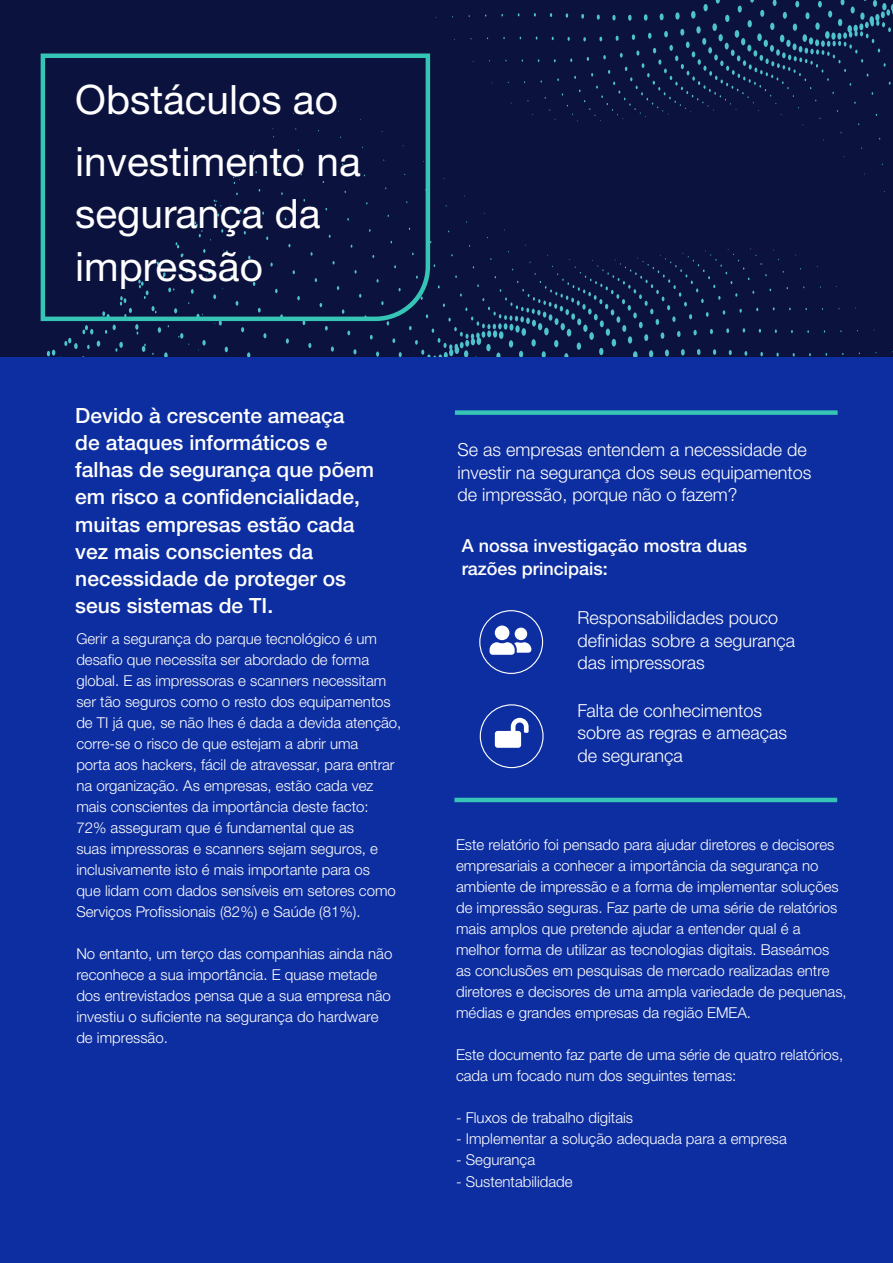
<style>
.page{position:relative;width:893px;height:1263px;background:#fff}
.page>*{position:absolute;margin:0;border:0;box-sizing:border-box;transform-origin:0 0}
.t1{font:40.5px/61.3px "Helvetica Neue LTW1 G";color:#fff}
.t2{font:500 21px/27px "Helvetica Neue LTW1 G";color:#fff}
.t3{font:300 18px/22.5px "Helvetica Neue LTW1 G";color:#fff}
.t4{font:500 18px/22.5px "Helvetica Neue LTW1 G";color:#fff}
.t5{font:300 15px/21px "Helvetica Neue LTW1 G";color:#fff}
</style>
<div class="page">
<div style="left:0;top:0;width:892px;height:499px;background:#0c123e"></div>
<svg style="left:68px;top:328px;width:760px;height:28px"></svg>
<svg style="left:48px;top:339px;width:777px;height:17px"></svg>
<svg style="left:46px;top:351px;width:770px;height:6px"></svg>
<svg style="left:491px;top:83px;width:400px;height:19px"></svg>
<svg style="left:435px;top:0;width:457px;height:83px"></svg>
<svg style="left:40px;top:53px;width:392px;height:270px"></svg>
<div style="left:0;top:357px;width:892px;height:906px;background:#0d2ea0"></div>
<svg style="left:489px;top:626px;width:42px;height:29px"></svg>
<div style="left:479px;top:610px;width:64px;height:64px;border:1px solid #fff;border-radius:50%"></div>
<div style="left:479px;top:704px;width:64px;height:64px;border:1px solid #fff;border-radius:50%"></div>
<svg style="left:495px;top:718px;width:33px;height:30px"></svg>
<hr style="left:454px;top:798px;width:383px;height:4px;background:#35c4b5">
<div style="left:455px;top:410px;width:382px;height:5px;background:#35c4b5"></div>
<h1 class="t1" style="left:75px;top:69px;width:287px">Obstáculos ao investimento na</h1>
<h1 class="t1" style="left:75px;top:187px;width:247px;line-height:52.5px">segurança da impressão</h1>
<h2 class="t2" style="left:75px;top:403px;width:300px">Devido à crescente ameaça de ataques informáticos e falhas de segurança que põem em risco a confidencialidade, muitas empresas estão cada vez mais conscientes da necessidade de proteger os seus sistemas de TI.</h2>
<p class="t5" style="left:76px;top:629px;width:326px">Gerir a segurança do parque tecnológico é um desafio que necessita ser abordado de forma global. E as impressoras e scanners necessitam ser tão seguros como o resto dos equipamentos de TI já que, se não lhes é dada a devida atenção, corre-se o risco de que estejam a abrir uma<br>porta aos hackers, fácil de atravessar, para entrar na organização. As empresas, estão cada vez mais conscientes da importância deste facto:<br>72% asseguram que é fundamental que as<br>suas impressoras e scanners sejam seguros, e inclusivamente isto é mais importante para os<br>que lidam com dados sensíveis em setores como Serviços Profissionais (82%) e Saúde (81%).</p>
<p class="t5" style="left:76px;top:944px;width:317px">No entanto, um terço das companhias ainda não reconhece a sua importância. E quase metade dos entrevistados pensa que a sua empresa não investiu o suficiente na segurança do hardware de impressão.</p>
<p class="t3" style="left:457px;top:438px;width:355px">Se as empresas entendem a necessidade de investir na segurança dos seus equipamentos de impressão, porque não o fazem?</p>
<p class="t4" style="left:462px;top:534px;width:287px">A nossa investigação mostra duas razões principais:</p>
<p class="t3" style="left:577px;top:606px;width:219px">Responsabilidades pouco definidas sobre a segurança das impressoras</p>
<p class="t3" style="left:577px;top:699px;width:211px">Falta de conhecimentos sobre as regras e ameaças de segurança</p>
<p class="t5" style="left:456px;top:834px;width:392px">Este relatório foi pensado para ajudar diretores e decisores empresariais a conhecer a importância da segurança no ambiente de impressão e a forma de implementar soluções de impressão seguras. Faz parte de uma série de relatórios mais amplos que pretende ajudar a entender qual é a melhor forma de utilizar as tecnologias digitais. Baseámos as conclusões em pesquisas de mercado realizadas entre diretores e decisores de uma ampla variedade de pequenas, médias e grandes empresas da região EMEA.</p>
<p class="t5" style="left:456px;top:1044px;width:389px">Este documento faz parte de uma série de quatro relatórios, cada um focado num dos seguintes temas:</p>
<p class="t5" style="left:456px;top:1107px;width:178px">- Fluxos de trabalho digitais</p>
<p class="t5" style="left:456px;top:1128px;width:332px">- Implementar a solução adequada para a empresa</p>
<p class="t5" style="left:456px;top:1149px;width:81px">- Segurança</p>
<p class="t5" style="left:456px;top:1171px;width:118px">- Sustentabilidade</p>
</div>
